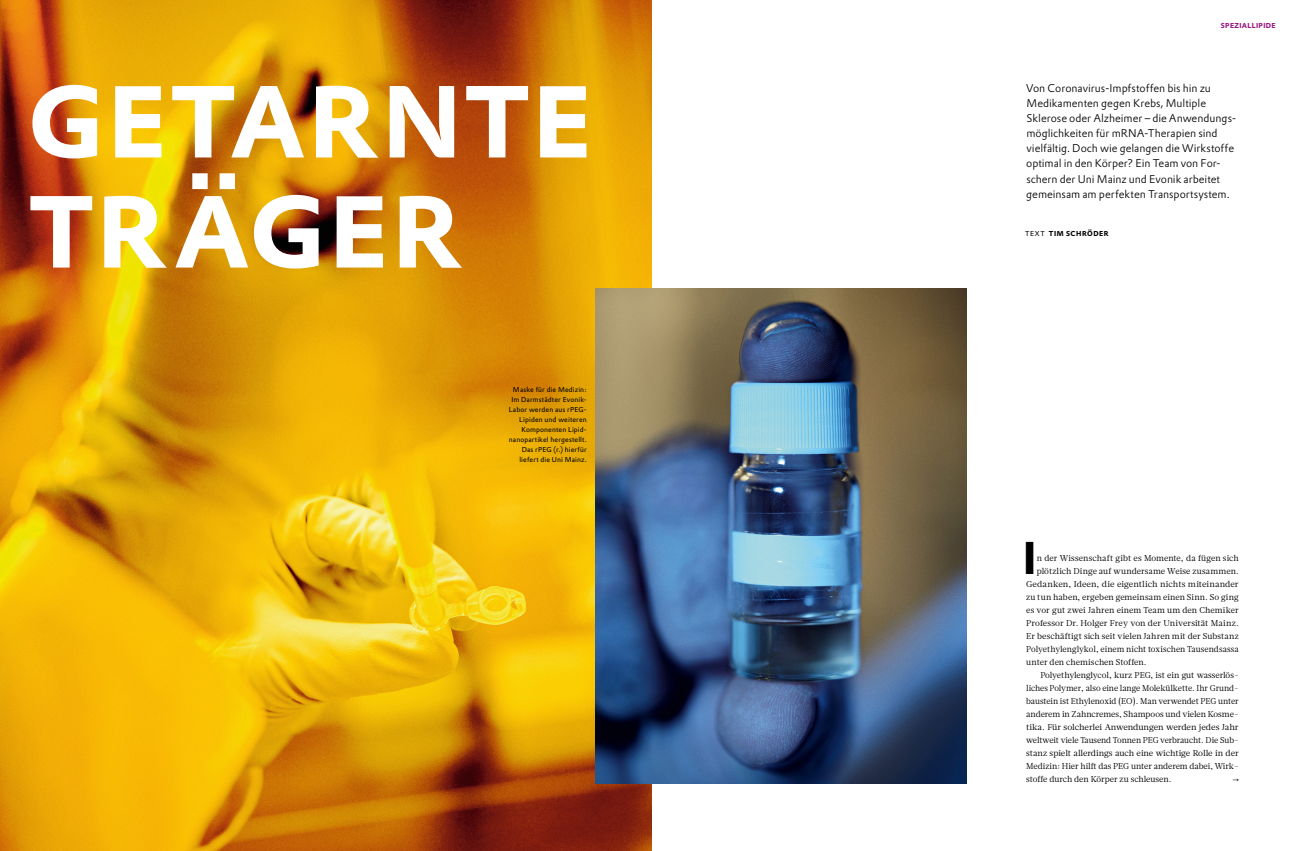
<style>
.page{position:relative;width:1304px;height:851px;background:#fff}
.page>*{position:absolute;margin:0;border:0;box-sizing:border-box;transform-origin:0 0}
.HL-Prok-110{font:700 100px/110px "Evonik Prokyon";letter-spacing:.035em;color:#fff}
.BO_Glosa_Ini_8_5-13{font:700 44.9px "Evonik Prokyon";color:#000}
.VS-Prok-11{font:300 11px/15px "Evonik Prokyon";color:#000}
.BO_Glosa_mE_8_5-13{font:8.5px/13px "Glosa Text";letter-spacing:-.01em;color:#000;text-align:justify}
.BO_Glosa_Ini_8_5-13-2{font:8.5px "Glosa Text";color:#000}
.Pfeil{font:300 8.5px "Evonik Prokyon";color:#000}
.BU-rechts{font:7px/10px "Evonik Prokyon";letter-spacing:.02em;color:#000;text-align:right}
.Autor-Credit{font:700 7px "Evonik Prokyon";letter-spacing:.075em;color:#000}
.t1{font:700 7px "Evonik Prokyon";letter-spacing:.05em;color:#981580}
.s1{font-weight:400}
</style>
<div class="page">
<img style="left:0;top:0;width:652px;height:850px">
<img style="left:595px;top:288px;width:372px;height:495px">
<p class="HL-Prok-110" style="left:28px;top:59px;width:565px">GETARNTE<br>TRÄGER</p>
<p class="BU-rechts" style="left:509px;top:383px;width:79px">Maske für die Medizin:<br>Im Darmstädter Evonik-<br>Labor werden aus rPEG-<br>Lipiden und weiteren<br>Komponenten Lipid&shy;nanopartikel hergestellt.<br>Das rPEG (r.) hierfür liefert die Uni Mainz.</p>
<p class="t1" style="left:1221px;top:20px;width:56px">SPEZIALLIPIDE</p>
<p class="VS-Prok-11" style="left:1026px;top:80px;width:212px">Von Coronavirus-Impfstoffen bis hin zu Medikamenten gegen Krebs, Multiple Sklerose oder Alzheimer – die Anwendungs&shy;möglichkeiten für mRNA-Therapien sind vielfältig. Doch wie gelangen die Wirkstoffe optimal in den Körper? Ein Team von For&shy;schern der Uni Mainz und Evonik arbeitet gemeinsam am perfekten Transportsystem.</p>
<p class="Autor-Credit" style="left:1025px;top:227px;width:85px"><span class="s1">TEXT</span> TIM SCHRÖDER</p>
<p class="BO_Glosa_Ini_8_5-13" style="left:1023px;top:521px;width:15px">I</p>
<p class="BO_Glosa_Ini_8_5-13-2" style="left:1037px;top:552px;width:203px">n der Wissenschaft gibt es Momente, da fügen sich</p>
<p class="BO_Glosa_Ini_8_5-13-2" style="left:1037px;top:565px;width:203px">plötzlich Dinge auf wundersame Weise zusammen.</p>
<p class="BO_Glosa_Ini_8_5-13-2" style="left:1026px;top:578px;width:214px">Gedanken, Ideen, die eigentlich nichts miteinander</p>
<p class="BO_Glosa_Ini_8_5-13-2" style="left:1026px;top:591px;width:214px">zu tun haben, ergeben gemeinsam einen Sinn. So ging</p>
<p class="BO_Glosa_Ini_8_5-13-2" style="left:1026px;top:604px;width:214px">es vor gut zwei Jahren einem Team um den Chemiker</p>
<p class="BO_Glosa_Ini_8_5-13-2" style="left:1026px;top:617px;width:214px">Professor Dr. Holger Frey von der Universität Mainz.</p>
<p class="BO_Glosa_Ini_8_5-13-2" style="left:1026px;top:630px;width:214px">Er beschäftigt sich seit vielen Jahren mit der Substanz</p>
<p class="BO_Glosa_Ini_8_5-13-2" style="left:1026px;top:643px;width:214px">Polyethylenglykol, einem nicht toxischen Tausendsassa</p>
<p class="BO_Glosa_Ini_8_5-13-2" style="left:1026px;top:656px;width:122px">unter den chemischen Stoffen.</p>
<p class="BO_Glosa_mE_8_5-13" style="left:1026px;top:668px;width:214px;text-indent:14px">Polyethylenglycol, kurz PEG, ist ein gut wasserlös&shy;liches Polymer, also eine lange Molekülkette. Ihr Grund&shy;baustein ist Ethylenoxid (EO). Man verwendet PEG unter anderem in Zahncremes, Shampoos und vielen Kosme&shy;tika. Für solcherlei Anwendungen werden jedes Jahr weltweit viele Tausend Tonnen PEG verbraucht. Die Sub&shy;stanz spielt allerdings auch eine wichtige Rolle in der Medizin: Hier hilft das PEG unter anderem dabei, Wirk&shy;stoffe durch den Körper zu schleusen.</p>
<p class="Pfeil" style="left:1233px;top:773px;width:8px">→</p>
</div>
